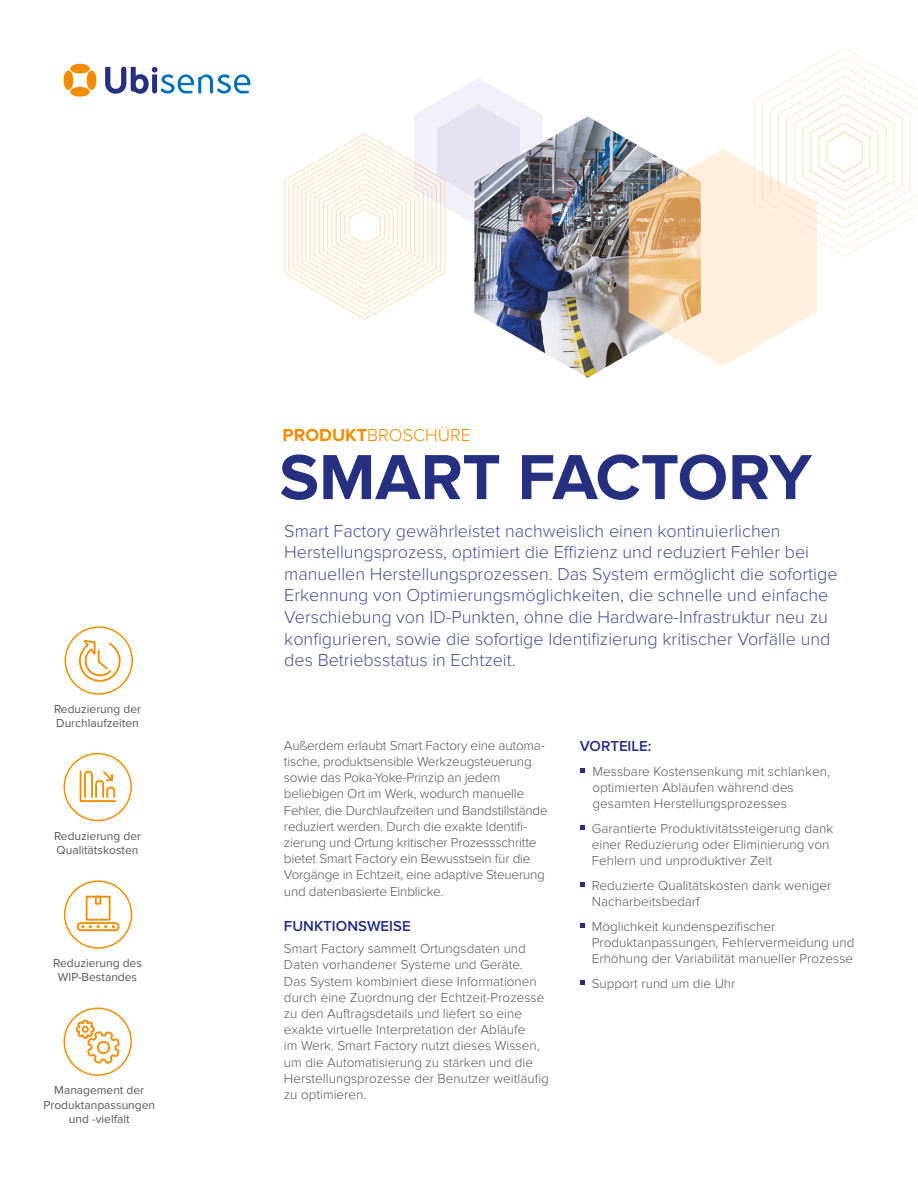
<style>
.page{position:relative;width:918px;height:1188px;background:#fff}
.page>*{position:absolute;margin:0;border:0;box-sizing:border-box;transform-origin:0 0}
.t1{font:700 66px "Proxima Nova";letter-spacing:-.005em;color:#253081}
.t2{font:300 18px/21.6px "Proxima Nova";color:#4c4e96}
.t3{font:300 18px "Proxima Nova";color:#f28c00}
.t4{font:600 15px "Proxima Nova";color:#253081}
.t5{font:300 13.5px/16.2px "Proxima Nova";color:#575756}
.t6{font:12px/14.4px "Proxima Nova";color:#575756;text-align:center}
.s1{font-weight:700}
</style>
<div class="page">
<svg style="left:580px;top:768px;width:4px;height:4px"></svg>
<svg style="left:580px;top:825px;width:4px;height:5px"></svg>
<svg style="left:580px;top:882px;width:4px;height:5px"></svg>
<svg style="left:580px;top:923px;width:4px;height:5px"></svg>
<svg style="left:580px;top:980px;width:4px;height:5px"></svg>
<div style="left:65px;top:626px;width:68px;height:69px;border:1px solid #f28c00;border-radius:50%"></div>
<svg style="left:75px;top:638px;width:50px;height:48px"></svg>
<div style="left:63px;top:753px;width:69px;height:68px;border:1px solid #f28c00;border-radius:50%"></div>
<svg style="left:79px;top:770px;width:37px;height:32px"></svg>
<div style="left:64px;top:880px;width:68px;height:69px;border:1px solid #f28c00;border-radius:50%"></div>
<div style="left:86px;top:896px;width:25px;height:25px;border:2px solid #f28c00"></div>
<div style="left:95px;top:896px;width:6px;height:9px;border:2px solid #f28c00"></div>
<svg style="left:81px;top:925px;width:34px;height:3px"></svg>
<div style="left:77px;top:922px;width:42px;height:9px;border:2px solid #f28c00;border-radius:3px"></div>
<div style="left:63px;top:1007px;width:69px;height:69px;border:1px solid #f28c00;border-radius:50%"></div>
<svg style="left:75px;top:1018px;width:46px;height:47px"></svg>
<svg style="left:64px;top:64px;width:32px;height:33px"></svg>
<svg style="left:105px;top:67px;width:145px;height:27px"></svg>
<img style="left:488px;top:116px;width:177px;height:262px">
<svg style="left:665px;top:48px;width:253px;height:318px"></svg>
<img style="left:629px;top:172px;width:72px;height:161px">
<svg style="left:284px;top:78px;width:259px;height:242px"></svg>
<p class="t6" style="left:54px;top:702px;width:89px;text-align:left">Reduzierung der<br>Durchlaufzeiten</p>
<p class="t6" style="left:54px;top:829px;width:89px;text-align:left">Reduzierung der<br>Qualitätskosten</p>
<p class="t6" style="left:53px;top:956px;width:90px">Reduzierung des<br>WIP-Bestandes</p>
<p class="t6" style="left:43px;top:1083px;width:113px">Management der<br>Produkt anpassungen und -vielfalt</p>
<h2 class="t3" style="left:283px;top:425px;width:190px"><span class="s1">PRODUKT</span>BROSCHÜRE</h2>
<h1 class="t1" style="left:279px;top:439px;width:534px">SMART FACTORY</h1>
<p class="t2" style="left:284px;top:520px;width:555px">Smart Factory gewährleistet nachweislich einen kontinuierlichen Herstellungsprozess, optimiert die Effizienz und reduziert Fehler bei manuellen Herstellungsprozessen. Das System ermöglicht die sofortige Erkennung von Optimierungsmöglichkeiten, die schnelle und einfache Verschiebung von ID-Punkten, ohne die Hardware-Infrastruktur neu zu konfigurieren, sowie die sofortige Identifizierung kritischer Vorfälle und des Betriebsstatus in Echtzeit.</p>
<p class="t5" style="left:284px;top:737px;width:265px">Außerdem erlaubt Smart Factory eine automa&shy;tische, produktsensible Werkzeugsteuerung sowie das Poka-Yoke-Prinzip an jedem beliebigen Ort im Werk, wodurch manuelle Fehler, die Durchlaufzeiten und Bandstill stände reduziert werden. Durch die exakte Identifi&shy;zierung und Ortung kritischer Prozessschritte bietet Smart Factory ein Bewus stsein für die Vorgänge in Echtzeit, eine adaptive Steuerung und datenbasierte Einblicke.</p>
<p class="t4" style="left:284px;top:917px;width:128px">FUNKTIONSWEISE</p>
<p class="t5" style="left:284px;top:941px;width:266px">Smart Factory sammelt Ortungsdaten und Daten vorhandener Systeme und Geräte.<br>Das System kombiniert diese Informationen durch eine Zuordnung der Echtzeit-Prozesse zu den Auftragsdetails und liefert so eine exakte virtuelle Interpretation der Abläufe<br>im Werk. Smart Factory nutzt dieses Wissen, um die Automatisierung zu stärken und die Herstellungsprozesse der Benutzer weitläufig zu optimieren.</p>
<p class="t4" style="left:580px;top:737px;width:73px">VORTEILE:</p>
<p class="t5" style="left:593px;top:763px;width:239px">Messbare Kostensenkung mit schlanken, optimierten Abläufen während des gesamten Herstellungsprozesses</p>
<p class="t5" style="left:592px;top:820px;width:243px">Garantierte Produktivitätssteigerung dank einer Reduzierung oder Eliminierung von<br>Fehlern und unproduktiver Zeit</p>
<p class="t5" style="left:592px;top:877px;width:241px">Reduzierte Qualitätskosten dank weniger<br>Nacharbeitsbedarf</p>
<p class="t5" style="left:592px;top:918px;width:264px">Möglichkeit kundenspezifischer<br>Produktanpassungen, Fehlervermeidung und<br>Erhöhung der Variabilität manueller Prozesse</p>
<p class="t5" style="left:592px;top:975px;width:145px">Support rund um die Uhr</p>
</div>
